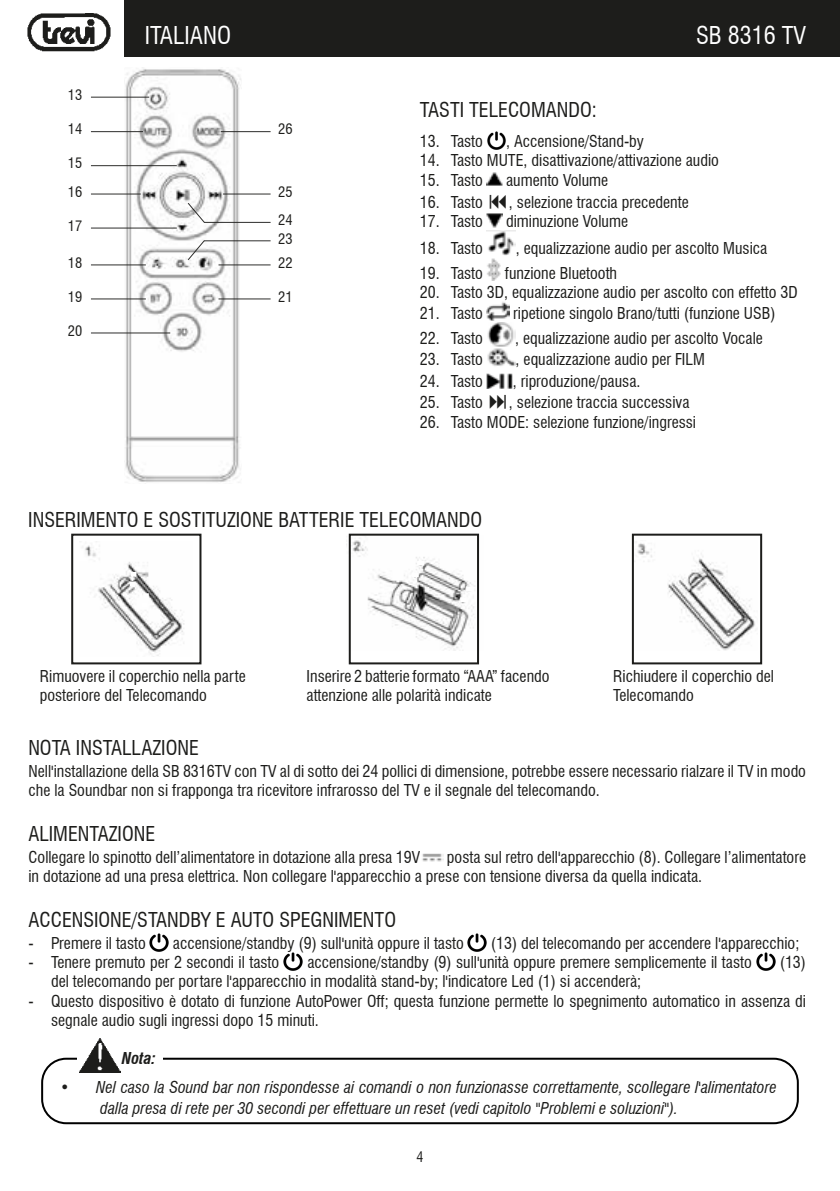
<style>
.page{position:relative;width:840px;height:1191px;background:#fff}
.page>*{position:absolute;margin:0;border:0;box-sizing:border-box;transform-origin:0 0}
.Titolo{font:condensed 24px "Swiss 721 BT";color:#fff}
.Titolo-2{font:condensed 20px "Swiss 721 BT";color:#1d1d1b}
.Testo_rientrato{font:condensed 16px/19.2px "Swiss 721 BT";color:#1d1d1b}
.Corpo_testo{font:condensed 16px/19.2px "Swiss 721 BT";color:#1d1d1b}
.t1{font:italic condensed 16px/21.6px "Swiss 721 BT";color:#1d1d1b}
.Corpo_testo-2{font:italic 700 condensed 16px "Swiss 721 BT";color:#1d1d1b}
.t2{font:condensed 14px "Swiss 721 BT";color:#1d1d1b}
</style>
<div class="page">
<div style="left:125px;top:0;width:714px;height:57px;background:#1d1d1b"></div>
<img style="left:27px;top:13px;width:84px;height:38px">
<img style="left:422px;top:853px;width:21px;height:9px">
<img style="left:150px;top:933px;width:19px;height:18px">
<img style="left:467px;top:933px;width:19px;height:18px">
<img style="left:283px;top:952px;width:20px;height:19px">
<img style="left:756px;top:952px;width:19px;height:19px">
<img style="left:487px;top:131px;width:18px;height:19px">
<img style="left:486px;top:172px;width:16px;height:14px">
<img style="left:486px;top:214px;width:16px;height:13px">
<img style="left:486px;top:230px;width:29px;height:26px">
<img style="left:487px;top:258px;width:13px;height:22px">
<img style="left:486px;top:302px;width:23px;height:19px">
<img style="left:487px;top:323px;width:28px;height:43px">
<img style="left:486px;top:373px;width:26px;height:15px">
<img style="left:125px;top:69px;width:117px;height:414px">
<hr style="left:91px;top:131px;width:52px;height:1px;background:#1d1d1b">
<hr style="left:91px;top:165px;width:86px;height:1px;background:#1d1d1b">
<hr style="left:91px;top:193px;width:50px;height:1px;background:#1d1d1b">
<hr style="left:91px;top:227px;width:86px;height:1px;background:#1d1d1b">
<hr style="left:91px;top:264px;width:55px;height:1px;background:#1d1d1b">
<hr style="left:91px;top:298px;width:55px;height:1px;background:#1d1d1b">
<hr style="left:91px;top:332px;width:79px;height:1px;background:#1d1d1b">
<hr style="left:218px;top:298px;width:52px;height:1px;background:#1d1d1b">
<hr style="left:218px;top:264px;width:52px;height:1px;background:#1d1d1b">
<hr style="left:204px;top:240px;width:66px;height:1px;background:#1d1d1b">
<hr style="left:204px;top:222px;width:66px;height:1px;background:#1d1d1b">
<hr style="left:223px;top:193px;width:47px;height:1px;background:#1d1d1b">
<hr style="left:221px;top:131px;width:49px;height:1px;background:#1d1d1b">
<hr style="left:91px;top:97px;width:58px;height:1px;background:#1d1d1b">
<svg style="left:187px;top:202px;width:19px;height:22px"></svg>
<svg style="left:187px;top:239px;width:19px;height:22px"></svg>
<img style="left:346px;top:535px;width:134px;height:115px">
<svg style="left:417px;top:561px;width:7px;height:4px"></svg>
<svg style="left:411px;top:572px;width:7px;height:5px"></svg>
<svg style="left:466px;top:586px;width:6px;height:5px"></svg>
<svg style="left:460px;top:597px;width:6px;height:5px"></svg>
<div style="left:348px;top:533px;width:131px;height:131px;border:2px solid #1d1d1b"></div>
<img style="left:634px;top:541px;width:121px;height:110px">
<div style="left:631px;top:533px;width:130px;height:131px;border:2px solid #1d1d1b"></div>
<img style="left:85px;top:541px;width:99px;height:115px">
<svg style="left:130px;top:572px;width:6px;height:14px"></svg>
<svg style="left:141px;top:593px;width:8px;height:14px"></svg>
<div style="left:71px;top:533px;width:130px;height:131px;border:2px solid #1d1d1b"></div>
<div style="left:41px;top:1057px;width:757px;height:67px;border:2px solid #000;border-radius:24px"></div>
<svg style="left:78px;top:1057px;width:43px;height:16px"></svg>
<img style="left:80px;top:1038px;width:40px;height:34px">
<div style="left:121px;top:1052px;width:41px;height:19px;background:#fff"></div>
<p class="t2" style="left:68px;top:86px;width:16px">13</p>
<p class="t2" style="left:68px;top:121px;width:16px">14</p>
<p class="t2" style="left:68px;top:155px;width:16px">15</p>
<p class="t2" style="left:68px;top:183px;width:16px">16</p>
<p class="t2" style="left:68px;top:217px;width:16px">17</p>
<p class="t2" style="left:68px;top:254px;width:16px">18</p>
<p class="t2" style="left:68px;top:288px;width:16px">19</p>
<p class="t2" style="left:68px;top:322px;width:16px">20</p>
<p class="Titolo" style="left:145px;top:21px;width:88px">ITALIANO</p>
<h1 class="Titolo" style="left:695px;top:20px;width:111px">SB 8316 TV</h1>
<p class="t2" style="left:278px;top:121px;width:16px">26</p>
<p class="t2" style="left:278px;top:183px;width:16px">25</p>
<p class="t2" style="left:278px;top:212px;width:16px">24</p>
<p class="t2" style="left:278px;top:230px;width:16px">23</p>
<p class="t2" style="left:278px;top:254px;width:16px">22</p>
<p class="t2" style="left:278px;top:288px;width:16px">21</p>
<p class="Titolo-2" style="left:420px;top:98px;width:178px">TASTI TELECOMANDO:</p>
<p class="Testo_rientrato" style="left:420px;top:132px;width:64px">13. Tasto</p>
<p class="Testo_rientrato" style="left:505px;top:132px;width:139px">, Accensione/Stand-by</p>
<p class="Testo_rientrato" style="left:420px;top:151px;width:300px">14. Tasto MUTE, disattivazione/attivazione audio</p>
<p class="Testo_rientrato" style="left:420px;top:170px;width:64px">15. Tasto</p>
<p class="Testo_rientrato" style="left:506px;top:170px;width:103px">aumento Volume</p>
<p class="Testo_rientrato" style="left:420px;top:192px;width:64px">16. Tasto</p>
<p class="Testo_rientrato" style="left:508px;top:192px;width:181px">, selezione traccia precedente</p>
<p class="Testo_rientrato" style="left:420px;top:212px;width:64px">17. Tasto</p>
<p class="Testo_rientrato" style="left:506px;top:212px;width:123px">diminuzione Volume</p>
<p class="Testo_rientrato" style="left:420px;top:239px;width:64px">18. Tasto</p>
<p class="Testo_rientrato" style="left:515px;top:239px;width:253px">, equalizzazione audio per ascolto Musica</p>
<p class="Testo_rientrato" style="left:420px;top:263px;width:64px">19. Tasto</p>
<p class="Testo_rientrato" style="left:504px;top:263px;width:114px">funzione Bluetooth</p>
<p class="Testo_rientrato" style="left:420px;top:283px;width:379px">20. Tasto 3D, equalizzazione audio per ascolto con effetto 3D</p>
<p class="Testo_rientrato" style="left:420px;top:304px;width:64px">21. Tasto</p>
<p class="Testo_rientrato" style="left:513px;top:304px;width:264px">ripetione singolo Brano/tutti (funzione USB)</p>
<p class="Testo_rientrato" style="left:420px;top:329px;width:64px">22. Tasto</p>
<p class="Testo_rientrato" style="left:515px;top:329px;width:249px">, equalizzazione audio per ascolto Vocale</p>
<p class="Testo_rientrato" style="left:420px;top:349px;width:64px">23. Tasto</p>
<p class="Testo_rientrato" style="left:515px;top:349px;width:191px">, equalizzazione audio per FILM</p>
<p class="Testo_rientrato" style="left:420px;top:371px;width:64px">24. Tasto</p>
<p class="Testo_rientrato" style="left:512px;top:371px;width:129px">, riproduzione/pausa.</p>
<p class="Testo_rientrato" style="left:420px;top:393px;width:64px">25. Tasto</p>
<p class="Testo_rientrato" style="left:508px;top:393px;width:182px">, selezione traccia successiva</p>
<p class="Testo_rientrato" style="left:420px;top:412px;width:277px">26. Tasto MODE: selezione funzione/ingressi</p>
<p class="Titolo-2" style="left:28px;top:507px;width:455px">INSERIMENTO E SOSTITUZIONE BATTERIE TELECOMANDO</p>
<p class="Corpo_testo" style="left:40px;top:666px;width:207px">Rimuovere il coperchio nella parte posteriore del Telecomando</p>
<p class="Corpo_testo" style="left:306px;top:666px;width:244px">Inserire 2 batterie formato “AAA” facendo attenzione alle polarità indicate</p>
<p class="Corpo_testo" style="left:612px;top:666px;width:162px">Richiudere il coperchio del</p>
<p class="Corpo_testo" style="left:612px;top:686px;width:82px">Telecomando</p>
<p class="Titolo-2" style="left:28px;top:736px;width:172px">NOTA INSTALLAZIONE</p>
<p class="Corpo_testo" style="left:28px;top:761px;width:778px">Nell'installazione della SB 8316TV con TV al di sotto dei 24 pollici di dimensione, potrebbe essere necessario rialzare il TV in modo che la Soundbar non si frapponga tra ricevitore infrarosso del TV e il segnale del telecomando.</p>
<p class="Titolo-2" style="left:28px;top:821px;width:128px">ALIMENTAZIONE</p>
<p class="Corpo_testo" style="left:29px;top:847px;width:393px">Collegare lo spinotto dell’alimentatore in dotazione alla presa 19V</p>
<p class="Corpo_testo" style="left:28px;top:847px;width:778px;text-indent:418px">posta sul retro dell'apparecchio (8). Collegare l’alimentatore in dotazione ad una presa elettrica. Non collegare l'apparecchio a prese con tensione diversa da quella indicata.</p>
<p class="Titolo-2" style="left:28px;top:907px;width:369px">ACCENSIONE/STANDBY E AUTO SPEGNIMENTO</p>
<p class="Testo_rientrato" style="left:28px;top:933px;width:119px">- Premere il tasto</p>
<p class="Testo_rientrato" style="left:173px;top:933px;width:292px">accensione/standby (9) sull'unità oppure il tasto</p>
<p class="Testo_rientrato" style="left:490px;top:933px;width:310px">(13) del telecomando per accendere l'apparecchio;</p>
<p class="Testo_rientrato" style="left:28px;top:952px;width:252px">- Tenere premuto per 2 secondi il tasto</p>
<p class="Testo_rientrato" style="left:307px;top:952px;width:445px">accensione/standby (9) sull'unità oppure premere semplicemente il tasto</p>
<p class="Testo_rientrato" style="left:779px;top:952px;width:28px">(13)</p>
<p class="Testo_rientrato" style="left:51px;top:971px;width:591px">del telecomando per portare l'apparecchio in modalità stand-by; l'indicatore Led (1) si accenderà;</p>
<p class="Testo_rientrato" style="left:51px;top:991px;width:756px;text-indent:-23px">- Questo dispositivo è dotato di funzione AutoPower Off; questa funzione permette lo spegnimento automatico in assenza di segnale audio sugli ingressi dopo 15 minuti.</p>
<p class="Corpo_testo-2" style="left:122px;top:1048px;width:36px">Nota:</p>
<p class="t1" style="left:100px;top:1076px;width:677px;text-indent:-40px">• Nel caso la Sound bar non rispondesse ai comandi o non funzionasse correttamente, scollegare l'alimentatore dalla presa di rete per 30 secondi per effettuare un reset (vedi capitolo "Problemi e soluzioni").</p>
<p class="t2" style="left:416px;top:1148px;width:8px">4</p>
</div>
